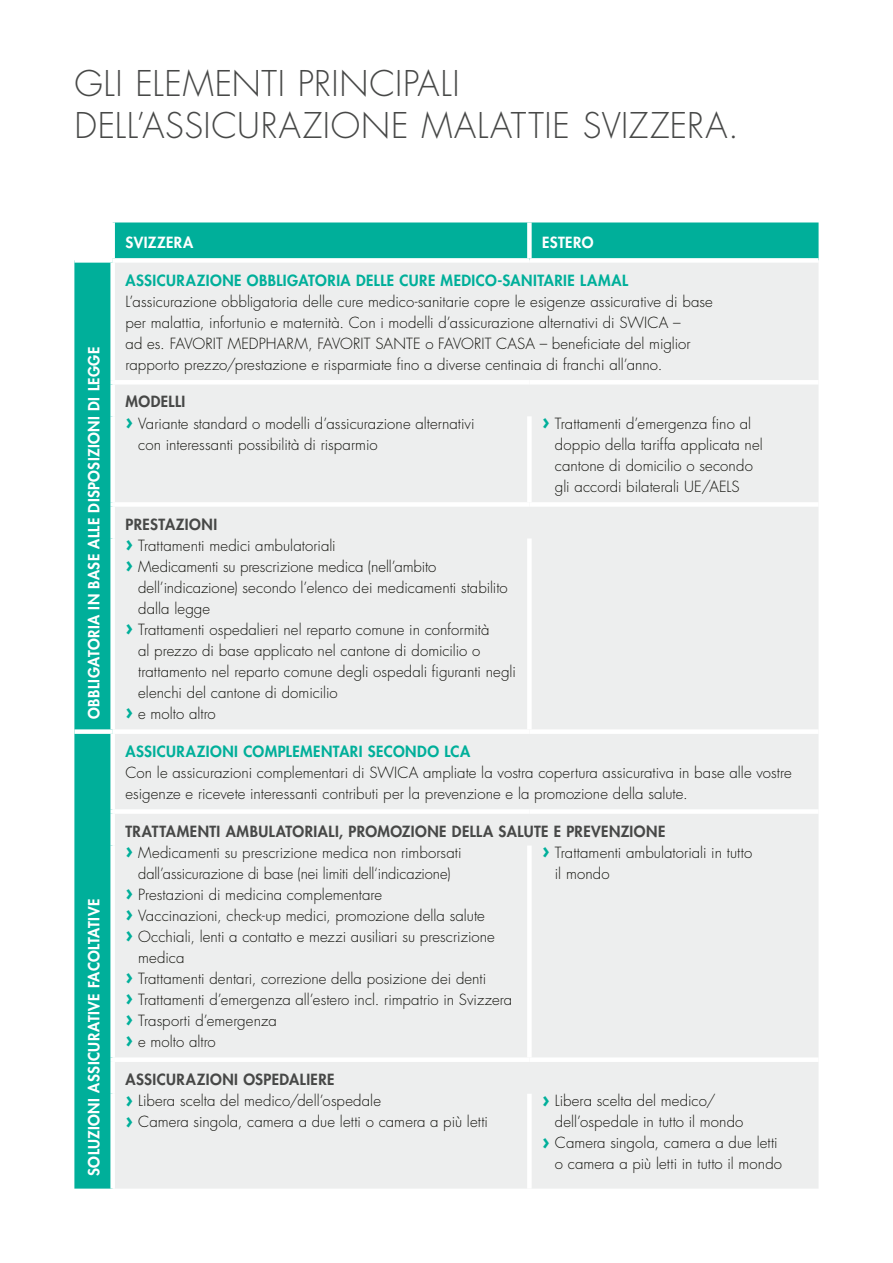
<style>
.page{position:relative;width:893px;height:1263px;background:#fff}
.page>*{position:absolute;margin:0;border:0;box-sizing:border-box;transform-origin:0 0}
.t1{font:300 34.5px/42px "Futura Std";letter-spacing:.02em;color:#474847}
.t2{font:300 15px/21px "Futura Std";color:#12120d}
.t3{font:800 15px "Futura Std";letter-spacing:.03em;color:#00af9a}
.t4{font:800 15px "Futura Std";letter-spacing:.03em;color:#fff}
.t5{font:800 15px "Futura Std";letter-spacing:.03em;color:#474847}
.s1{font-weight:700;font-size:21px;color:#00af9a}
.s2{font-weight:800;color:#474847}
</style>
<div class="page">
<div style="left:74px;top:222px;width:745px;height:966px;background:#00af9a"></div>
<div style="left:115px;top:263px;width:704px;height:925px;background:#edeeee"></div>
<div style="left:110px;top:222px;width:5px;height:36px;background:#fff"></div>
<div style="left:527px;top:222px;width:5px;height:36px;background:#fff"></div>
<div style="left:74px;top:258px;width:39px;height:5px;background:#fff"></div>
<div style="left:113px;top:258px;width:416px;height:5px;background:#fff"></div>
<div style="left:110px;top:263px;width:5px;height:117px;background:#fff"></div>
<div style="left:529px;top:258px;width:290px;height:5px;background:#fff"></div>
<hr style="left:110px;top:380px;width:419px;height:4px;background:#fff">
<div style="left:110px;top:384px;width:5px;height:32px;background:#fff"></div>
<hr style="left:529px;top:380px;width:290px;height:4px;background:#fff">
<div style="left:110px;top:416px;width:5px;height:86px;background:#fff"></div>
<div style="left:527px;top:416px;width:5px;height:86px;background:#fff"></div>
<div style="left:110px;top:502px;width:419px;height:5px;background:#fff"></div>
<div style="left:110px;top:507px;width:5px;height:31px;background:#fff"></div>
<div style="left:529px;top:502px;width:290px;height:5px;background:#fff"></div>
<div style="left:110px;top:538px;width:5px;height:191px;background:#fff"></div>
<div style="left:527px;top:538px;width:5px;height:191px;background:#fff"></div>
<div style="left:74px;top:729px;width:39px;height:5px;background:#fff"></div>
<div style="left:113px;top:729px;width:416px;height:5px;background:#fff"></div>
<div style="left:110px;top:734px;width:5px;height:75px;background:#fff"></div>
<div style="left:529px;top:729px;width:290px;height:5px;background:#fff"></div>
<div style="left:110px;top:809px;width:419px;height:5px;background:#fff"></div>
<div style="left:110px;top:814px;width:5px;height:31px;background:#fff"></div>
<div style="left:529px;top:809px;width:290px;height:5px;background:#fff"></div>
<div style="left:110px;top:845px;width:5px;height:212px;background:#fff"></div>
<div style="left:527px;top:845px;width:5px;height:212px;background:#fff"></div>
<div style="left:110px;top:1057px;width:419px;height:5px;background:#fff"></div>
<div style="left:110px;top:1062px;width:5px;height:32px;background:#fff"></div>
<div style="left:529px;top:1057px;width:290px;height:5px;background:#fff"></div>
<div style="left:110px;top:1094px;width:5px;height:94px;background:#fff"></div>
<div style="left:527px;top:1094px;width:5px;height:94px;background:#fff"></div>
<h1 class="t1" style="left:74px;top:64px;width:666px">GLI ELEMENTI PRINCIPALI<br>DELL’ASSICURAZIONE MALATTIE SVIZZERA.</h1>
<p class="t4" style="left:85px;top:719px;width:373px;rotate:-90deg">OBBLIGATORIA IN BASE ALLE DISPOSIZIONI DI LEGGE</p>
<p class="t4" style="left:85px;top:1176px;width:278px;rotate:-90deg">SOLUZIONI ASSICURATIVE FACOLTATIVE</p>
<p class="t4" style="left:125px;top:233px;width:69px">SVIZZERA</p>
<p class="t4" style="left:542px;top:233px;width:53px">ESTERO</p>
<p class="t3" style="left:125px;top:270px;width:504px">ASSICURAZIONE OBBLIGATORIA DELLE CURE MEDICO-SANITARIE LAMAL</p>
<p class="t2" style="left:125px;top:291px;width:589px">L’assicurazione obbligatoria delle cure medico-sanitarie copre le esigenze assicurative di base per malattia, infortunio e maternità. Con i modelli d’assicurazione alternativi di SWICA –<br>ad es. FAVORIT MEDPHARM, FAVORIT SANTE o FAVORIT CASA – beneficiate del miglior rapporto prezzo/prestazione e risparmiate fino a diverse centinaia di franchi all’anno.</p>
<p class="t5" style="left:125px;top:392px;width:61px">MODELLI</p>
<p class="t2" style="left:125px;top:413px;width:351px"><span class="s1">›</span> Variante standard o modelli d’assicurazione alternativi</p>
<p class="t2" style="left:138px;top:434px;width:241px">con interessanti possibilità di risparmio</p>
<p class="t2" style="left:555px;top:413px;width:209px;text-indent:-13px"><span class="s1">›</span> Trattamenti d’emergenza fino al doppio della tariffa applicata nel cantone di domicilio o secondo gli accordi bilaterali UE/AELS</p>
<p class="t5" style="left:125px;top:514px;width:93px">PRESTAZIONI</p>
<p class="t2" style="left:125px;top:535px;width:212px"><span class="s1">›</span> Trattamenti medici ambulatoriali</p>
<p class="t2" style="left:125px;top:556px;width:312px"><span class="s1">›</span> Medicamenti su prescrizione medica (nell’ambito</p>
<p class="t2" style="left:138px;top:577px;width:371px">dell’indicazione) secondo l’elenco dei medicamenti stabilito</p>
<p class="t2" style="left:138px;top:598px;width:74px">dalla legge</p>
<p class="t2" style="left:125px;top:619px;width:366px"><span class="s1">›</span> Trattamenti ospedalieri nel reparto comune in conformità</p>
<p class="t2" style="left:138px;top:640px;width:344px">al prezzo di base applicato nel cantone di domicilio o</p>
<p class="t2" style="left:138px;top:661px;width:379px">trattamento nel reparto comune degli ospedali figuranti negli</p>
<p class="t2" style="left:138px;top:682px;width:201px">elenchi del cantone di domicilio</p>
<p class="t2" style="left:125px;top:703px;width:92px"><span class="s1">›</span> e molto altro</p>
<p class="t3" style="left:125px;top:742px;width:346px">ASSICURAZIONI COMPLEMENTARI SECONDO LCA</p>
<p class="t2" style="left:125px;top:762px;width:668px">Con le assicurazioni complementari di SWICA ampliate la vostra copertura assicurativa in base alle vostre esigenze e ricevete interessanti contributi per la prevenzione e la promozione della salute.</p>
<p class="t5" style="left:125px;top:822px;width:541px">TRATTAMENTI AMBULATORIALI, PROMOZIONE DELLA SALUTE E PREVENZIONE</p>
<p class="t2" style="left:125px;top:842px;width:338px"><span class="s1">›</span> Medicamenti su prescrizione medica non rimborsati</p>
<p class="t2" style="left:138px;top:863px;width:314px">dall’assicurazione di base (nei limiti dell‘indicazione)</p>
<p class="t2" style="left:125px;top:884px;width:258px"><span class="s1">›</span> Prestazioni di medicina complementare</p>
<p class="t2" style="left:125px;top:905px;width:361px"><span class="s1">›</span> Vaccinazioni, check-up medici, promozione della salute</p>
<p class="t2" style="left:125px;top:926px;width:371px"><span class="s1">›</span> Occhiali, lenti a contatto e mezzi ausiliari su prescrizione</p>
<p class="t2" style="left:138px;top:947px;width:48px">medica</p>
<p class="t2" style="left:125px;top:968px;width:362px"><span class="s1">›</span> Trattamenti dentari, correzione della posizione dei denti</p>
<p class="t2" style="left:125px;top:989px;width:388px"><span class="s1">›</span> Trattamenti d’emergenza all’estero incl. rimpatrio in Svizzera</p>
<p class="t2" style="left:125px;top:1010px;width:153px"><span class="s1">›</span> Trasporti d’emergenza</p>
<p class="t2" style="left:125px;top:1031px;width:92px"><span class="s1">›</span> e molto altro</p>
<p class="t2" style="left:555px;top:842px;width:199px;text-indent:-13px"><span class="s1">›</span> Trattamenti ambulatoriali in tutto il mondo</p>
<p class="t2" style="left:125px;top:1069px;width:364px"><span class="s2">ASSICURAZIONI OSPEDALIERE<br></span><span class="s1">›</span> Libera scelta del medico/dell’ospedale<br><span class="s1">›</span> Camera singola, camera a due letti o camera a più letti</p>
<p class="t2" style="left:542px;top:1090px;width:175px"><span class="s1">›</span> Libera scelta del medico/</p>
<p class="t2" style="left:555px;top:1111px;width:190px">dell’ospedale in tutto il mondo</p>
<p class="t2" style="left:542px;top:1132px;width:237px"><span class="s1">›</span> Camera singola, camera a due letti</p>
<p class="t2" style="left:555px;top:1153px;width:229px">o camera a più letti in tutto il mondo</p>
</div>
